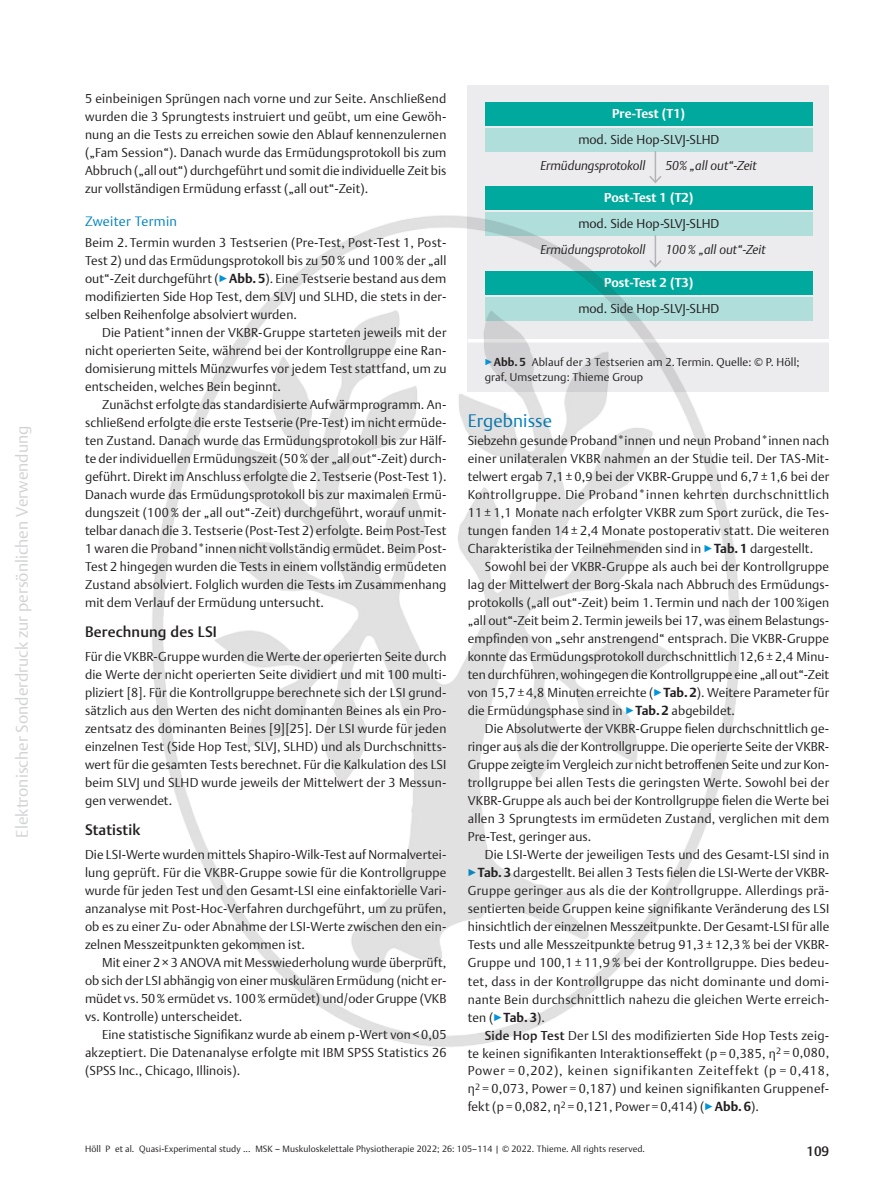
<style>
.page{position:relative;width:893px;height:1191px;background:#fff}
.page>*{position:absolute;margin:0;border:0;box-sizing:border-box;transform-origin:0 0}
.t1{font:300 18px "Thieme Argo 2011";letter-spacing:.01em;color:#0082c3}
.t2{font:300 16.5px "Thieme Argo 2011";color:#d1d2d4}
.t3{font:500 15px "Thieme Argo 2011";letter-spacing:.01em;color:#231f20}
.t4{font:300 13.5px "Thieme Argo 2011";letter-spacing:.025em;color:#0082c3}
.t5{font:500 13.5px "Thieme Argo 2011";color:#231f20}
.t6{font:300 12.75px/18px "Thieme Argo 2011";letter-spacing:.01em;color:#231f20;text-align:justify}
.t7{font:italic 300 12.75px "Thieme Argo 2011";color:#231f20}
.t8{font:700 12.75px "Thieme Argo 2011";letter-spacing:-.005em;color:#fff}
.t9{font:300 11.25px/15px "Thieme Argo 2011";letter-spacing:.01em;color:#231f20}
.t10{font:300 9px "Thieme Argo 2011";letter-spacing:.01em;color:#231f20}
.s1{color:#0095d9}
.s2{font-weight:700}
.s3{font-weight:500}
</style>
<div class="page">
<div style="left:468px;top:338px;width:361px;height:53px;background:#ececee"></div>
<svg style="left:744px;top:339px;width:85px;height:3px"></svg>
<div style="left:468px;top:85px;width:361px;height:253px;background:#ececee"></div>
<div style="left:485px;top:102px;width:328px;height:23px;background:#00a99d"></div>
<div style="left:485px;top:128px;width:328px;height:23px;background:#afdedb"></div>
<hr style="left:655px;top:151px;width:1px;height:31px;background:#b2b3b7">
<svg style="left:649px;top:176px;width:12px;height:7px"></svg>
<div style="left:485px;top:186px;width:328px;height:23px;background:#00a99d"></div>
<div style="left:485px;top:212px;width:328px;height:24px;background:#afdedb"></div>
<div style="left:485px;top:271px;width:328px;height:23px;background:#00a99d"></div>
<div style="left:485px;top:297px;width:328px;height:23px;background:#afdedb"></div>
<img style="left:152px;top:214px;width:592px;height:833px">
<p class="t2" style="left:11px;top:837px;width:413px;rotate:-90deg">Elektronischer Sonderdruck zur persönlichen Verwendung</p>
<p class="t6" style="left:85px;top:89px;width:363px">5 einbeinigen Sprüngen nach vorne und zur Seite. Anschließend wurden die 3 Sprungtests instruiert und geübt, um eine Gewöh&shy;nung an die Tests zu erreichen sowie den Ablauf kennenzulernen („Fam Session“). Danach wurde das Ermüdungsprotokoll bis zum Abbruch („all out“) durchgeführt und somit die individuelle Zeit bis zur vollständigen Ermüdung erfasst („all out“-Zeit).</p>
<p class="t4" style="left:85px;top:212px;width:94px">Zweiter Termin</p>
<p class="t6" style="left:85px;top:233px;width:363px">Beim 2. Termin wurden 3 Testserien (Pre-Test, Post-Test 1, Post-Test 2) und das Ermüdungsprotokoll bis zu 50% und 100% der „all out“-Zeit durchgeführt (<span class="s1">▶</span><span class="s2">Abb.5</span>). Eine Testserie bestand aus dem modifizierten Side Hop Test, dem SLVJ und SLHD, die stets in der&shy;selben Reihenfolge absolviert wurden.</p>
<p class="t6" style="left:85px;top:323px;width:363px;text-indent:17px">Die Patient*innen der VKBR-Gruppe starteten jeweils mit der nicht operierten Seite, während bei der Kontrollgruppe eine Ran&shy;domisierung mittels Münzwurfes vor jedem Test stattfand, um zu entscheiden, welches Bein beginnt.</p>
<p class="t6" style="left:85px;top:395px;width:363px;text-indent:17px">Zunächst erfolgte das standardisierte Aufwärmprogramm. An&shy;schließend erfolgte die erste Testserie (Pre-Test) im nicht ermüde&shy;ten Zustand. Danach wurde das Ermüdungsprotokoll bis zur Hälf&shy;te der individuellen Ermüdungszeit (50% der „all out“-Zeit) durch&shy;geführt. Direkt im Anschluss erfolgte die 2. Testserie (Post-Test 1).<br>Danach wurde das Ermüdungsprotokoll bis zur maximalen Ermü&shy;dungszeit (100% der „all out“-Zeit) durchgeführt, worauf unmit&shy;telbar danach die 3. Testserie (Post-Test 2) erfolgte. Beim Post-Test 1 waren die Proband*innen nicht vollständig ermüdet. Beim Post-Test 2 hingegen wurden die Tests in einem vollständig ermüdeten Zustand absolviert. Folglich wurden die Tests im Zusammenhang mit dem Verlauf der Ermüdung untersucht.</p>
<p class="t3" style="left:85px;top:622px;width:133px">Berechnung des LSI</p>
<p class="t6" style="left:85px;top:647px;width:363px">Für die VKBR-Gruppe wurden die Werte der operierten Seite durch die Werte der nicht operierten Seite dividiert und mit 100 multi&shy;pliziert [8]. Für die Kontrollgruppe berechnete sich der LSI grund&shy;sätzlich aus den Werten des nicht dominanten Beines als ein Pro&shy;zentsatz des dominanten Beines [9][25]. Der LSI wurde für jeden einzelnen Test (Side Hop Test, SLVJ, SLHD) und als Durchschnitts&shy;wert für die gesamten Tests berechnet. Für die Kalkulation des LSI beim SLVJ und SLHD wurde jeweils der Mittelwert der 3 Messun&shy;gen verwendet.</p>
<p class="t3" style="left:85px;top:820px;width:57px">Statistik</p>
<p class="t6" style="left:85px;top:845px;width:363px">Die LSI-Werte wurden mittels Shapiro-Wilk-Test auf Normalvertei&shy;lung geprüft. Für die VKBR-Gruppe sowie für die Kontrollgruppe wurde für jeden Test und den Gesamt-LSI eine einfaktorielle Vari&shy;anzanalyse mit Post-Hoc-Verfahren durchgeführt, um zu prüfen, ob es zu einer Zu- oder Abnahme der LSI-Werte zwischen den ein&shy;zelnen Messzeitpunkten gekommen ist.</p>
<p class="t6" style="left:85px;top:953px;width:363px;text-indent:17px">Mit einer 2×3 ANOVA mit Messwiederholung wurde überprüft, ob sich der LSI abhängig von einer muskulären Ermüdung (nicht er&shy;müdet vs. 50% ermüdet vs. 100% ermüdet) und/oder Gruppe (VKB vs. Kontrolle) unterscheidet.</p>
<p class="t6" style="left:85px;top:1025px;width:363px;text-indent:17px">Eine statistische Signifikanz wurde ab einem p-Wert von &lt; 0,05 akzeptiert. Die Datenanalyse erfolgte mit IBM SPSS Statistics 26 (SPSS Inc., Chicago, Illinois).</p>
<p class="t8" style="left:612px;top:105px;width:74px">Pre-Test (T1)</p>
<p class="t6" style="left:578px;top:130px;width:143px">mod. Side Hop-SLVJ-SLHD</p>
<p class="t7" style="left:540px;top:157px;width:106px">Ermüdungsprotokoll</p>
<p class="t7" style="left:665px;top:157px;width:93px">50% „all out“-Zeit</p>
<p class="t8" style="left:604px;top:189px;width:91px">Post-Test 1 (T2)</p>
<p class="t6" style="left:578px;top:215px;width:143px">mod. Side Hop-SLVJ-SLHD</p>
<p class="t7" style="left:540px;top:241px;width:106px">Ermüdungsprotokoll</p>
<p class="t7" style="left:665px;top:241px;width:102px">100 % „all out“-Zeit</p>
<p class="t8" style="left:604px;top:274px;width:91px">Post-Test 2 (T3)</p>
<p class="t6" style="left:578px;top:299px;width:143px">mod. Side Hop-SLVJ-SLHD</p>
<p class="t9" style="left:485px;top:354px;width:316px"><span class="s1">▶</span><span class="s2">Abb. 5</span> Ablauf der 3 Testserien am 2. Termin. Quelle: © P. Höll; graf. Umsetzung: Thieme Group</p>
<h1 class="t1" style="left:468px;top:408px;width:86px">Ergebnisse</h1>
<p class="t6" style="left:468px;top:431px;width:363px">Siebzehn gesunde Proband*innen und neun Proband*innen nach einer unilateralen VKBR nahmen an der Studie teil. Der TAS-Mit&shy;telwert ergab 7,1 ± 0,9 bei der VKBR-Gruppe und 6,7 ± 1,6 bei der Kontrollgruppe. Die Proband*innen kehrten durchschnittlich 11 ± 1,1 Monate nach erfolgter VKBR zum Sport zurück, die Tes&shy;tungen fanden 14 ± 2,4 Monate postoperativ statt. Die weiteren Charakteristika der Teilnehmenden sind in <span class="s1">▶</span><span class="s2">Tab. 1</span> dargestellt.</p>
<p class="t6" style="left:468px;top:557px;width:363px;text-indent:17px">Sowohl bei der VKBR-Gruppe als auch bei der Kontrollgruppe lag der Mittelwert der Borg-Skala nach Abbruch des Ermüdungs&shy;protokolls („all out“-Zeit) beim 1. Termin und nach der 100%igen „all out“-Zeit beim 2. Termin jeweils bei 17, was einem Belastungs&shy;empfinden von „sehr anstrengend“ entsprach. Die VKBR-Gruppe konnte das Ermüdungsprotokoll durchschnittlich 12,6 ± 2,4 Minu&shy;ten durchführen, wohingegen die Kontrollgruppe eine „all out“-Zeit von 15,7 ± 4,8 Minuten erreichte (<span class="s1">▶</span><span class="s2">Tab.2</span>). Weitere Parameter für die Ermüdungsphase sind in <span class="s1">▶</span><span class="s2">Tab. 2</span> abgebildet.</p>
<p class="t6" style="left:468px;top:719px;width:363px;text-indent:17px">Die Absolutwerte der VKBR-Gruppe fielen durchschnittlich ge&shy;ringer aus als die der Kontrollgruppe. Die operierte Seite der VKBR-Gruppe zeigte im Vergleich zur nicht betroffenen Seite und zur Kon&shy;trollgruppe bei allen Tests die geringsten Werte. Sowohl bei der VKBR-Gruppe als auch bei der Kontrollgruppe fielen die Werte bei allen 3 Sprungtests im ermüdeten Zustand, verglichen mit dem Pre-Test, geringer aus.</p>
<p class="t6" style="left:468px;top:845px;width:363px;text-indent:17px">Die LSI-Werte der jeweiligen Tests und des Gesamt-LSI sind in <span class="s1">▶</span><span class="s2">Tab.3</span> dargestellt. Bei allen 3 Tests fielen die LSI-Werte der VKBR-Gruppe geringer aus als die der Kontrollgruppe. Allerdings prä&shy;sentierten beide Gruppen keine signifikante Veränderung des LSI hinsichtlich der einzelnen Messzeitpunkte. Der Gesamt-LSI für alle Tests und alle Messzeitpunkte betrug 91,3 ± 12,3% bei der VKBR-Gruppe und 100,1 ± 11,9 % bei der Kontrollgruppe. Dies bedeu&shy;tet, dass in der Kontrollgruppe das nicht dominante und domi&shy;nante Bein durchschnittlich nahezu die gleichen Werte erreich&shy;ten (<span class="s1">▶</span><span class="s2">Tab. 3</span>).</p>
<p class="t6" style="left:468px;top:1025px;width:363px;text-indent:17px"><span class="s3">Side Hop Test</span> Der LSI des modifizierten Side Hop Tests zeig&shy;te keinen signifikanten Interaktionseffekt (p = 0,385, η<sup>2</sup> = 0,080, Power = 0,202), keinen signifikanten Zeiteffekt (p = 0,418, η<sup>2</sup> = 0,073, Power = 0,187) und keinen signifikanten Gruppenef&shy;fekt (p = 0,082, η<sup>2</sup> = 0,121, Power = 0,414) (<span class="s1">▶</span><span class="s2">Abb. 6</span>).</p>
<p class="t10" style="left:85px;top:1143px;width:561px">Höll P et al. Quasi-Experimental study ... MSK – Muskuloskelettale Physiotherapie 2022; 26: 105–114 | © 2022. Thieme. All rights reserved.</p>
<p class="t5" style="left:806px;top:1142px;width:24px">109</p>
</div>
